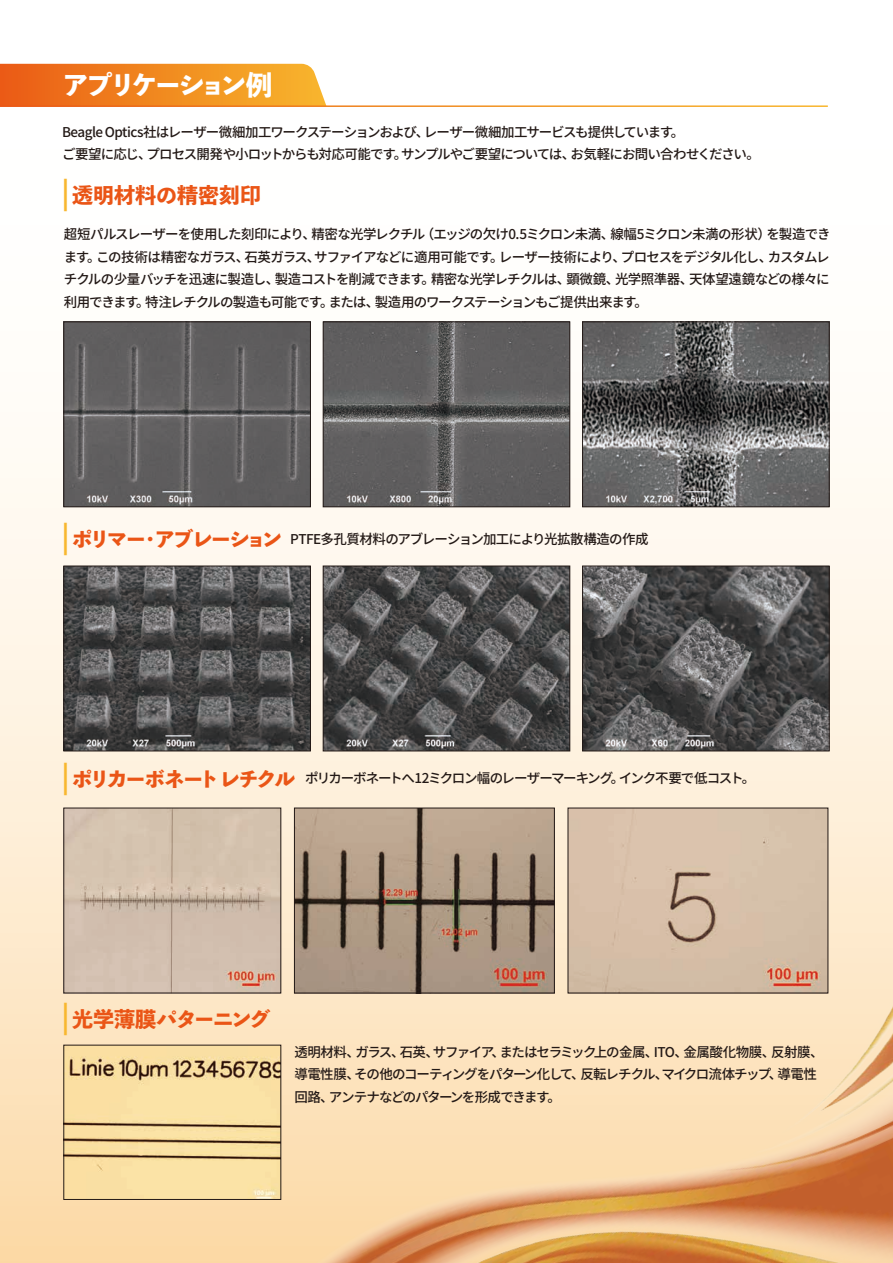
<style>
.page{position:relative;width:893px;height:1263px;background:#fff}
.page>*{position:absolute;margin:0;border:0;box-sizing:border-box;transform-origin:0 0}
.t1{font:27px "Toppan Bunkyu Midashi Go Std EB";letter-spacing:-.13em;color:#fff}
.t2{font:21px "Toppan Bunkyu Midashi Go Std EB";letter-spacing:-.125em;color:#ea5516}
.t3{font:21px "Toppan Bunkyu Midashi Go Std EB";letter-spacing:-.07em;color:#ea5516}
.t4{font:21px "Toppan Bunkyu Midashi Go Std EB";color:#ea5516}
.t5{font:500 13.5px/22.5px "Gen Shin Gothic";letter-spacing:-.07em;color:#231916}
.t6{font:500 13.5px "Gen Shin Gothic";letter-spacing:-.05em;color:#231916}
.s1{font-size:52.5px;color:#f8b72f}
.s2{font-family:"Toppan Bunkyu Midashi Go Std EB";font-weight:400;font-size:52.5px;color:#f8b72f}
.s3{font-family:"Toppan Bunkyu Midashi Go Std EB";font-weight:400;font-size:21px;color:#ea5516}
</style>
<div class="page">
<div style="left:0;top:0;width:893px;height:1263px;background:linear-gradient(to bottom,#fff,#fbddb2)"></div>
<img style="left:138px;top:666px;width:755px;height:597px">
<svg style="left:0;top:64px;width:326px;height:41px;background:#f18b25"></svg>
<hr style="left:0;top:105px;width:828px;height:2px;background:#fff">
<img style="left:66px;top:1047px;width:213px;height:151px">
<img style="left:66px;top:324px;width:243px;height:181px">
<img style="left:325px;top:324px;width:243px;height:181px">
<img style="left:584px;top:324px;width:243px;height:181px">
<img style="left:66px;top:568px;width:243px;height:181px">
<img style="left:325px;top:568px;width:243px;height:181px">
<img style="left:584px;top:568px;width:243px;height:181px">
<img style="left:66px;top:810px;width:213px;height:181px">
<img style="left:296px;top:810px;width:257px;height:181px">
<div style="left:570px;top:810px;width:256px;height:181px;background:#d7c0aa"></div>
<div style="left:64px;top:322px;width:247px;height:185px;border:1px solid #231916"></div>
<div style="left:64px;top:566px;width:247px;height:185px;border:1px solid #231916"></div>
<div style="left:64px;top:1045px;width:217px;height:155px;border:1px solid #231916"></div>
<div style="left:294px;top:808px;width:261px;height:185px;border:1px solid #231916"></div>
<div style="left:323px;top:566px;width:247px;height:185px;border:1px solid #231916"></div>
<div style="left:582px;top:566px;width:247px;height:185px;border:1px solid #231916"></div>
<div style="left:323px;top:322px;width:247px;height:185px;border:1px solid #231916"></div>
<div style="left:582px;top:322px;width:247px;height:185px;border:1px solid #231916"></div>
<h1 class="t1" style="left:62px;top:64px;width:212px">アプリケーション例</h1>
<p class="t5" style="left:62px;top:120px;width:699px">Beagle Optics社はレーザー微細加工ワークステーションおよび、レーザー微細加工サービスも提供しています。<br>ご要望に応じ、プロセス開発や小ロットからも対応可能です。サンプルやご要望については、お気軽にお問い合わせください。</p>
<h2 class="t4" style="left:64px;top:179px;width:199px"><span class="s1">■</span> 透明材料の精密刻印</h2>
<p class="t5" style="left:64px;top:223px;width:768px;text-align:justify">超短パルスレーザーを使用した刻印により、精密な光学レクチル（エッジの欠け0.5ミクロン未満、線幅5ミクロン未満の形状）を製造できます。この技術は精密なガラス、石英ガラス、サファイアなどに適用可能です。レーザー技術により、プロセスをデジタル化し、カスタムレチクルの少量バッチを迅速に製造し、製造コストを削減できます。精密な光学レチクルは、顕微鏡、光学照準器、天体望遠鏡などの様々に利用できます。特注レチクルの製造も可能です。または、製造用のワークステーションもご提供出来ます。</p>
<h2 class="t2" style="left:64px;top:522px;width:220px"><span class="s1">■</span> ポリマー・アブレーション</h2>
<p class="t6" style="left:290px;top:529px;width:360px">PTFE多孔質材料のアブレーション加工により光拡散構造の作成</p>
<p class="t5" style="left:64px;top:767px;width:693px"><span class="s2">■</span> <span class="s3">ポリカーボネート レチクル</span> ポリカーボネートへ12ミクロン幅のレーザーマーキング。インク不要で低コスト。</p>
<h2 class="t3" style="left:64px;top:1003px;width:209px"><span class="s1">■</span> 光学薄膜パターニング</h2>
<p class="t5" style="left:294px;top:1040px;width:531px">透明材料、ガラス、石英、サファイア、またはセラミック上の金属、ITO、金属酸化物膜、反射膜、導電性膜、その他のコーティングをパターン化して、反転レチクル、マイクロ流体チップ、導電性回路、アンテナなどのパターンを形成できます。</p>
</div>
